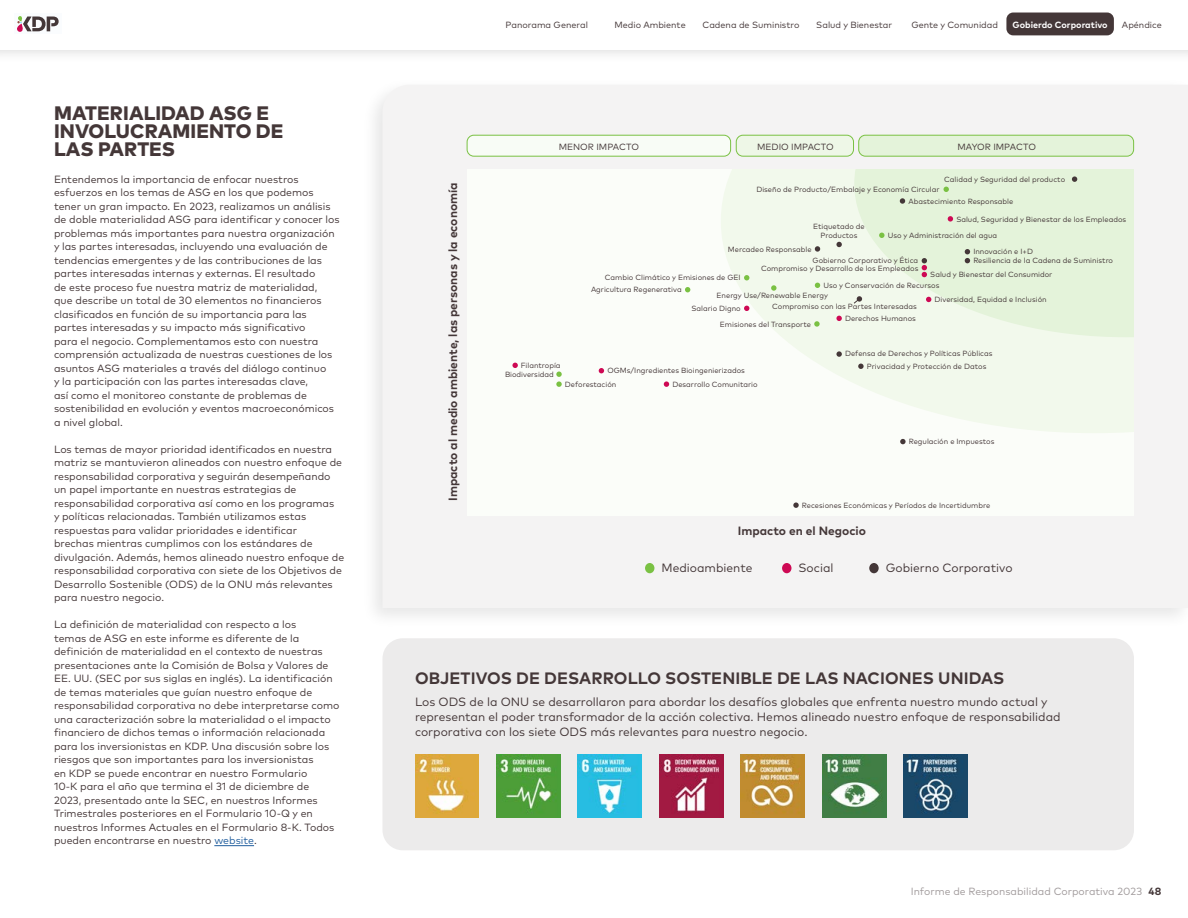
<style>
.page{position:relative;width:1188px;height:918px;background:#fff}
.page>*{position:absolute;margin:0;border:0;box-sizing:border-box;transform-origin:0 0}
.t1{font:800 19.5px/18px "Mark Pro";letter-spacing:.005em;color:#443738}
.t2{font:700 16.5px "Mark Pro";letter-spacing:.005em;color:#443738}
.t3{font:12px/15px "Mark Pro";color:#443738}
.t4{font:700 12px "Mark Pro";color:#443738}
.t5{font:10.5px/13.5px "Mark Pro";color:#443738}
.t6{font:10.5px "Mark Pro";color:#a19b9c}
.t7{font:9px "Mark Pro";color:#443738}
.t8{font:700 9px "Mark Pro";color:#fff}
.t9{font:7.5px/9px "Mark Pro";color:#443738;text-align:center}
.s1{color:#215e9e}
.s2{font-weight:700;color:#443738}
</style>
<div class="page">
<hr style="left:214px;top:845px;width:40px;height:1px;background:#215e9e">
<div style="left:361px;top:77px;width:827px;height:552px;background:#000;opacity:.1"></div>
<div style="left:382px;top:85px;width:806px;height:523px;background:#f4f3f3"></div>
<div style="left:382px;top:638px;width:752px;height:212px;background:#ecebeb;border-radius:20px"></div>
<img style="left:415px;top:754px;width:64px;height:64px">
<img style="left:496px;top:754px;width:64px;height:64px">
<img style="left:578px;top:754px;width:64px;height:64px">
<img style="left:659px;top:754px;width:64px;height:64px">
<img style="left:741px;top:754px;width:64px;height:64px">
<img style="left:822px;top:754px;width:64px;height:64px">
<img style="left:904px;top:754px;width:64px;height:64px">
<div style="left:468px;top:169px;width:666px;height:347px;background:#fbfdf9"></div>
<svg style="left:721px;top:169px;width:413px;height:264px;fill:#f2f9ec"></svg>
<svg style="left:854px;top:169px;width:280px;height:168px;fill:#e4f3da"></svg>
<svg style="left:793px;top:502px;width:6px;height:6px"></svg>
<svg style="left:944px;top:187px;width:5px;height:5px"></svg>
<svg style="left:685px;top:287px;width:5px;height:5px"></svg>
<svg style="left:744px;top:275px;width:5px;height:5px"></svg>
<svg style="left:814px;top:321px;width:6px;height:6px"></svg>
<svg style="left:815px;top:283px;width:5px;height:5px"></svg>
<svg style="left:771px;top:285px;width:6px;height:6px"></svg>
<svg style="left:664px;top:381px;width:5px;height:6px"></svg>
<svg style="left:599px;top:368px;width:5px;height:5px"></svg>
<svg style="left:556px;top:372px;width:6px;height:15px"></svg>
<svg style="left:948px;top:216px;width:5px;height:6px"></svg>
<svg style="left:926px;top:297px;width:5px;height:5px"></svg>
<svg style="left:836px;top:316px;width:6px;height:5px"></svg>
<svg style="left:512px;top:363px;width:6px;height:5px"></svg>
<svg style="left:744px;top:306px;width:5px;height:5px"></svg>
<svg style="left:879px;top:233px;width:6px;height:5px"></svg>
<svg style="left:1072px;top:176px;width:5px;height:6px"></svg>
<svg style="left:965px;top:249px;width:5px;height:14px"></svg>
<svg style="left:900px;top:439px;width:6px;height:5px"></svg>
<svg style="left:858px;top:364px;width:6px;height:5px"></svg>
<svg style="left:836px;top:351px;width:6px;height:6px"></svg>
<svg style="left:900px;top:198px;width:5px;height:6px"></svg>
<svg style="left:836px;top:242px;width:6px;height:5px"></svg>
<svg style="left:815px;top:246px;width:5px;height:6px"></svg>
<svg style="left:922px;top:258px;width:5px;height:19px"></svg>
<svg style="left:853px;top:296px;width:9px;height:8px"></svg>
<div style="left:645px;top:563px;width:9px;height:10px;background:#7ac143;border-radius:50%"></div>
<div style="left:782px;top:563px;width:9px;height:10px;background:#ce0954;border-radius:50%"></div>
<div style="left:869px;top:563px;width:10px;height:10px;background:#443738;border-radius:50%"></div>
<div style="left:467px;top:135px;width:264px;height:21px;background:#f8fcf6;border-radius:7px"></div>
<div style="left:467px;top:135px;width:264px;height:21px;border:1px solid #7ac143;border-radius:7px"></div>
<div style="left:736px;top:135px;width:118px;height:21px;background:#eef7e7;border-radius:7px"></div>
<div style="left:736px;top:135px;width:118px;height:21px;border:1px solid #7ac143;border-radius:7px"></div>
<div style="left:859px;top:135px;width:275px;height:21px;background:#e4f3da;border-radius:7px"></div>
<div style="left:859px;top:135px;width:275px;height:21px;border:1px solid #7ac143;border-radius:7px"></div>
<div style="left:0;top:0;width:1188px;height:64px;background:#000;opacity:.2"></div>
<div style="left:0;top:0;width:1188px;height:50px;background:#fff"></div>
<div style="left:1006px;top:13px;width:108px;height:22px;background:#443738;border-radius:7px"></div>
<div style="left:14px;top:13px;width:48px;height:21px;background:#fafcfe"></div>
<svg style="left:17px;top:16px;width:42px;height:16px"></svg>
<h1 class="t1" style="left:54px;top:102px;width:231px">MATERIALIDAD ASG E<br>INVOLUCRAMIENTO DE<br>LAS PARTES</h1>
<p class="t5" style="left:54px;top:172px;width:287px">Entendemos la importancia de enfocar nuestros esfuerzos en los temas de ASG en los que podemos tener un gran impacto. En 2023, realizamos un análisis de doble materialidad ASG para identificar y conocer los problemas más importantes para nuestra organización y las partes interesadas, incluyendo una evaluación de tendencias emergentes y de las contribuciones de las partes interesadas internas y externas. El resultado<br>de este proceso fue nuestra matriz de materialidad,<br>que describe un total de 30 elementos no financieros clasificados en función de su importancia para las partes interesadas y su impacto más significativo<br>para el negocio. Complementamos esto con nuestra comprensión actualizada de nuestras cuestiones de los asuntos ASG materiales a través del diálogo continuo<br>y la participación con las partes interesadas clave,<br>así como el monitoreo constante de problemas de sostenibilidad en evolución y eventos macroeconómicos a nivel global.</p>
<p class="t5" style="left:54px;top:442px;width:292px">Los temas de mayor prioridad identificados en nuestra matriz se mantuvieron alineados con nuestro enfoque de responsabilidad corporativa y seguirán desempeñando un papel importante en nuestras estrategias de responsabilidad corporativa así como en los programas<br>y políticas relacionadas. También utilizamos estas respuestas para validar prioridades e identificar<br>brechas mientras cumplimos con los estándares de divulgación. Además, hemos alineado nuestro enfoque de responsabilidad corporativa con siete de los Objetivos de Desarrollo Sostenible (ODS) de la ONU más relevantes para nuestro negocio.</p>
<p class="t5" style="left:54px;top:617px;width:287px">La definición de materialidad con respecto a los<br>temas de ASG en este informe es diferente de la definición de materialidad en el contexto de nuestras presentaciones ante la Comisión de Bolsa y Valores de EE. UU. (SEC por sus siglas en inglés). La identificación de temas materiales que guían nuestro enfoque de responsabilidad corporativa no debe interpretarse como una caracterización sobre la materialidad o el impacto financiero de dichos temas o información relacionada para los inversionistas en KDP. Una discusión sobre los riesgos que son importantes para los inversionistas<br>en KDP se puede encontrar en nuestro Formulario<br>10-K para el año que termina el 31 de diciembre de<br>2023, presentado ante la SEC, en nuestros Informes Trimestrales posteriores en el Formulario 10-Q y en nuestros Informes Actuales en el Formulario 8-K. Todos pueden encontrarse en nuestro <span class="s1">website</span>.</p>
<p class="t7" style="left:506px;top:18px;width:84px">Panorama General</p>
<p class="t7" style="left:614px;top:18px;width:73px">Medio Ambiente</p>
<p class="t7" style="left:703px;top:18px;width:98px">Cadena de Suministro</p>
<p class="t7" style="left:816px;top:18px;width:77px">Salud y Bienestar</p>
<p class="t7" style="left:911px;top:18px;width:88px">Gente y Comunidad</p>
<p class="t8" style="left:1013px;top:17px;width:97px">Gobierdo Corporativo</p>
<p class="t7" style="left:1122px;top:18px;width:41px">Apéndice</p>
<p class="t4" style="left:444px;top:501px;width:320px;rotate:-90deg">Impacto al medio ambiente, las personas y la economía</p>
<p class="t7" style="left:559px;top:140px;width:82px">MENOR IMPACTO</p>
<p class="t7" style="left:757px;top:140px;width:78px">MEDIO IMPACTO</p>
<p class="t7" style="left:958px;top:140px;width:80px">MAYOR IMPACTO</p>
<p class="t9" style="left:944px;top:175px;width:122px">Calidad y Seguridad del producto</p>
<p class="t9" style="left:756px;top:184px;width:185px">Diseño de Producto/Embalaje y Economía Circular</p>
<p class="t9" style="left:813px;top:222px;width:53px">Etiquetado de<br>Productos</p>
<p class="t9" style="left:728px;top:244px;width:85px">Mercadeo Responsable</p>
<p class="t9" style="left:908px;top:196px;width:106px">Abastecimiento Responsable</p>
<p class="t9" style="left:956px;top:214px;width:171px">Salud, Seguridad y Bienestar de los Empleados</p>
<p class="t9" style="left:888px;top:230px;width:111px">Uso y Administración del agua</p>
<p class="t9" style="left:973px;top:247px;width:61px">Innovación e I+D</p>
<p class="t9" style="left:813px;top:256px;width:107px">Gobierno Corporativo y Ética</p>
<p class="t9" style="left:973px;top:256px;width:141px">Resiliencia de la Cadena de Suministro</p>
<p class="t9" style="left:761px;top:263px;width:159px">Compromiso y Desarrollo de los Empleados</p>
<p class="t9" style="left:930px;top:270px;width:124px">Salud y Bienestar del Consumidor</p>
<p class="t9" style="left:605px;top:273px;width:137px">Cambio Climático y Emisiones de GEI</p>
<p class="t9" style="left:691px;top:303px;width:51px">Salario Digno</p>
<p class="t9" style="left:717px;top:280px;width:224px;line-height:10.4px;text-align:left;text-indent:107px">Uso y Conservación de Recursos<br>Energy Use/Renewable Energy</p>
<p class="t9" style="left:591px;top:285px;width:92px">Agricultura Regenerativa</p>
<p class="t9" style="left:935px;top:294px;width:114px">Diversidad, Equidad e Inclusión</p>
<p class="t9" style="left:772px;top:301px;width:146px">Compromiso con las Partes Interesadas</p>
<p class="t9" style="left:720px;top:319px;width:93px">Emisiones del Transporte</p>
<p class="t9" style="left:845px;top:313px;width:72px">Derechos Humanos</p>
<p class="t9" style="left:845px;top:348px;width:149px">Defensa de Derechos y Políticas Públicas</p>
<p class="t9" style="left:521px;top:361px;width:41px">Filantropía</p>
<p class="t9" style="left:867px;top:361px;width:121px">Privacidad y Protección de Datos</p>
<p class="t9" style="left:607px;top:366px;width:139px">OGMs/Ingredientes Bioingenierizados</p>
<p class="t9" style="left:505px;top:369px;width:50px">Biodiversidad</p>
<p class="t9" style="left:565px;top:379px;width:53px">Deforestación</p>
<p class="t9" style="left:672px;top:379px;width:87px">Desarrollo Comunitario</p>
<p class="t9" style="left:909px;top:437px;width:87px">Regulación e Impuestos</p>
<p class="t9" style="left:802px;top:500px;width:190px">Recesiones Económicas y Períodos de Incertidumbre</p>
<p class="t4" style="left:738px;top:522px;width:130px">Impacto en el Negocio</p>
<p class="t3" style="left:661px;top:560px;width:93px">Medioambiente</p>
<p class="t3" style="left:799px;top:560px;width:36px">Social</p>
<p class="t3" style="left:886px;top:560px;width:128px">Gobierno Corporativo</p>
<h2 class="t2" style="left:415px;top:666px;width:591px">OBJETIVOS DE DESARROLLO SOSTENIBLE DE LAS NACIONES UNIDAS</h2>
<p class="t3" style="left:415px;top:693px;width:647px">Los ODS de la ONU se desarrollaron para abordar los desafíos globales que enfrenta nuestro mundo actual y representan el poder transformador de la acción colectiva. Hemos alineado nuestro enfoque de responsabilidad corporativa con los siete ODS más relevantes para nuestro negocio.</p>
<p class="t6" style="left:911px;top:883px;width:252px">Informe de Responsabilidad Corporativa 2023 <span class="s2">48</span></p>
</div>
